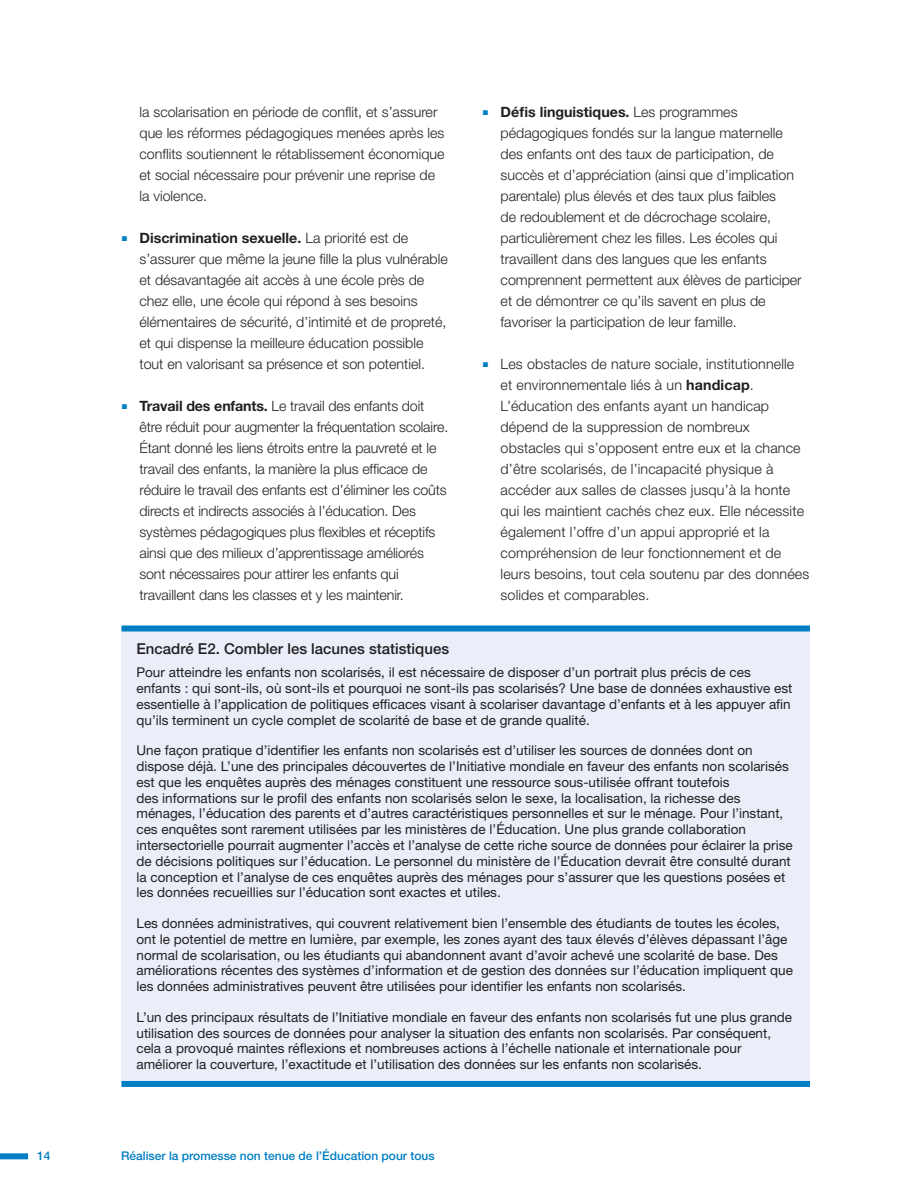
<style>
.page{position:relative;width:918px;height:1188px;background:#fff}
.page>*{position:absolute;margin:0;border:0;box-sizing:border-box;transform-origin:0 0}
.t1{font:500 15px "Helvetica Neue LT Std";color:#231f20}
.t2{font:300 14.25px/21px "Helvetica Neue LT Std";color:#231f20}
.t3{font:13.5px/15.8px "Helvetica Neue LT Std";color:#231f20}
.t4{font:500 12px "Helvetica Neue LT Std";color:#007dc3}
.s1{font-weight:700}
</style>
<div class="page">
<div style="left:0;top:1153px;width:28px;height:6px;background:#007dc3"></div>
<div style="left:122px;top:628px;width:688px;height:456px;background:#e9eef8"></div>
<div style="left:122px;top:626px;width:688px;height:6px;background:#007dc3"></div>
<div style="left:122px;top:1081px;width:688px;height:6px;background:#007dc3"></div>
<p class="t2" style="left:140px;top:101px;width:307px">la scolarisation en période de conflit, et s’assurer que les réformes pédagogiques menées après les conflits soutiennent le rétablissement économique et social nécessaire pour prévenir une reprise de la violence.</p>
<p class="t2" style="left:140px;top:227px;width:310px;text-indent:-18px"><sup>M</sup> <span class="s1">Discrimination sexuelle.</span> La priorité est de s’assurer que même la jeune fille la plus vulnérable et désavantagée ait accès à une école près de chez elle, une école qui répond à ses besoins élémentaires de sécurité, d’intimité et de propreté, et qui dispense la meilleure éducation possible tout en valorisant sa présence et son potentiel.</p>
<p class="t2" style="left:140px;top:395px;width:310px;text-indent:-18px"><sup>M</sup> <span class="s1">Travail des enfants.</span> Le travail des enfants doit être réduit pour augmenter la fréquentation scolaire.<br>Étant donné les liens étroits entre la pauvreté et le travail des enfants, la manière la plus efficace de réduire le travail des enfants est d’éliminer les coûts directs et indirects associés à l’éducation. Des systèmes pédagogiques plus flexibles et réceptifs ainsi que des milieux d’apprentissage améliorés sont nécessaires pour attirer les enfants qui travaillent dans les classes et y les maintenir.</p>
<p class="t2" style="left:501px;top:101px;width:303px;text-indent:-18px"><sup>M</sup> <span class="s1">Défis linguistiques.</span> Les programmes pédagogiques fondés sur la langue maternelle des enfants ont des taux de participation, de succès et d’appréciation (ainsi que d’implication parentale) plus élevés et des taux plus faibles<br>de redoublement et de décrochage scolaire, particulièrement chez les filles. Les écoles qui travaillent dans des langues que les enfants comprennent permettent aux élèves de participer et de démontrer ce qu’ils savent en plus de favoriser la participation de leur famille.</p>
<p class="t2" style="left:501px;top:353px;width:310px;text-indent:-18px"><sup>M</sup> Les obstacles de nature sociale, institutionnelle et environnementale liés à un <span class="s1">handicap</span>.<br>L’éducation des enfants ayant un handicap dépend de la suppression de nombreux obstacles qui s’opposent entre eux et la chance d’être scolarisés, de l’incapacité physique à accéder aux salles de classes jusqu’à la honte qui les maintient cachés chez eux. Elle nécessite également l’offre d’un appui approprié et la compréhension de leur fonctionnement et de leurs besoins, tout cela soutenu par des données solides et comparables.</p>
<p class="t1" style="left:136px;top:640px;width:314px">Encadré E2. Combler les lacunes statistiques</p>
<p class="t3" style="left:136px;top:665px;width:657px">Pour atteindre les enfants non scolarisés, il est nécessaire de disposer d’un portrait plus précis de ces enfants : qui sont-ils, où sont-ils et pourquoi ne sont-ils pas scolarisés? Une base de données exhaustive est essentielle à l’application de politiques efficaces visant à scolariser davantage d’enfants et à les appuyer afin qu’ils terminent un cycle complet de scolarité de base et de grande qualité.</p>
<p class="t3" style="left:136px;top:743px;width:658px">Une façon pratique d’identifier les enfants non scolarisés est d’utiliser les sources de données dont on dispose déjà. L’une des principales découvertes de l’Initiative mondiale en faveur des enfants non scolarisés est que les enquêtes auprès des ménages constituent une ressource sous-utilisée offrant toutefois<br>des informations sur le profil des enfants non scolarisés selon le sexe, la localisation, la richesse des ménages, l’éducation des parents et d’autres caractéristiques personnelles et sur le ménage. Pour l’instant, ces enquêtes sont rarement utilisées par les ministères de l’Éducation. Une plus grande collaboration intersectorielle pourrait augmenter l’accès et l’analyse de cette riche source de données pour éclairer la prise de décisions politiques sur l’éducation. Le personnel du ministère de l’Éducation devrait être consulté durant la conception et l’analyse de ces enquêtes auprès des ménages pour s’assurer que les questions posées et les données recueillies sur l’éducation sont exactes et utiles.</p>
<p class="t3" style="left:136px;top:915px;width:658px">Les données administratives, qui couvrent relativement bien l’ensemble des étudiants de toutes les écoles, ont le potentiel de mettre en lumière, par exemple, les zones ayant des taux élevés d’élèves dépassant l’âge normal de scolarisation, ou les étudiants qui abandonnent avant d’avoir achevé une scolarité de base. Des améliorations récentes des systèmes d’information et de gestion des données sur l’éducation impliquent que les données administratives peuvent être utilisées pour identifier les enfants non scolarisés.</p>
<p class="t3" style="left:136px;top:1009px;width:657px">L’un des principaux résultats de l’Initiative mondiale en faveur des enfants non scolarisés fut une plus grande utilisation des sources de données pour analyser la situation des enfants non scolarisés. Par conséquent, cela a provoqué maintes réflexions et nombreuses actions à l’échelle nationale et internationale pour améliorer la couverture, l’exactitude et l’utilisation des données sur les enfants non scolarisés.</p>
<p class="t4" style="left:37px;top:1149px;width:15px">14</p>
<p class="t4" style="left:121px;top:1149px;width:315px">Réaliser la promesse non tenue de l’Éducation pour tous</p>
</div>
